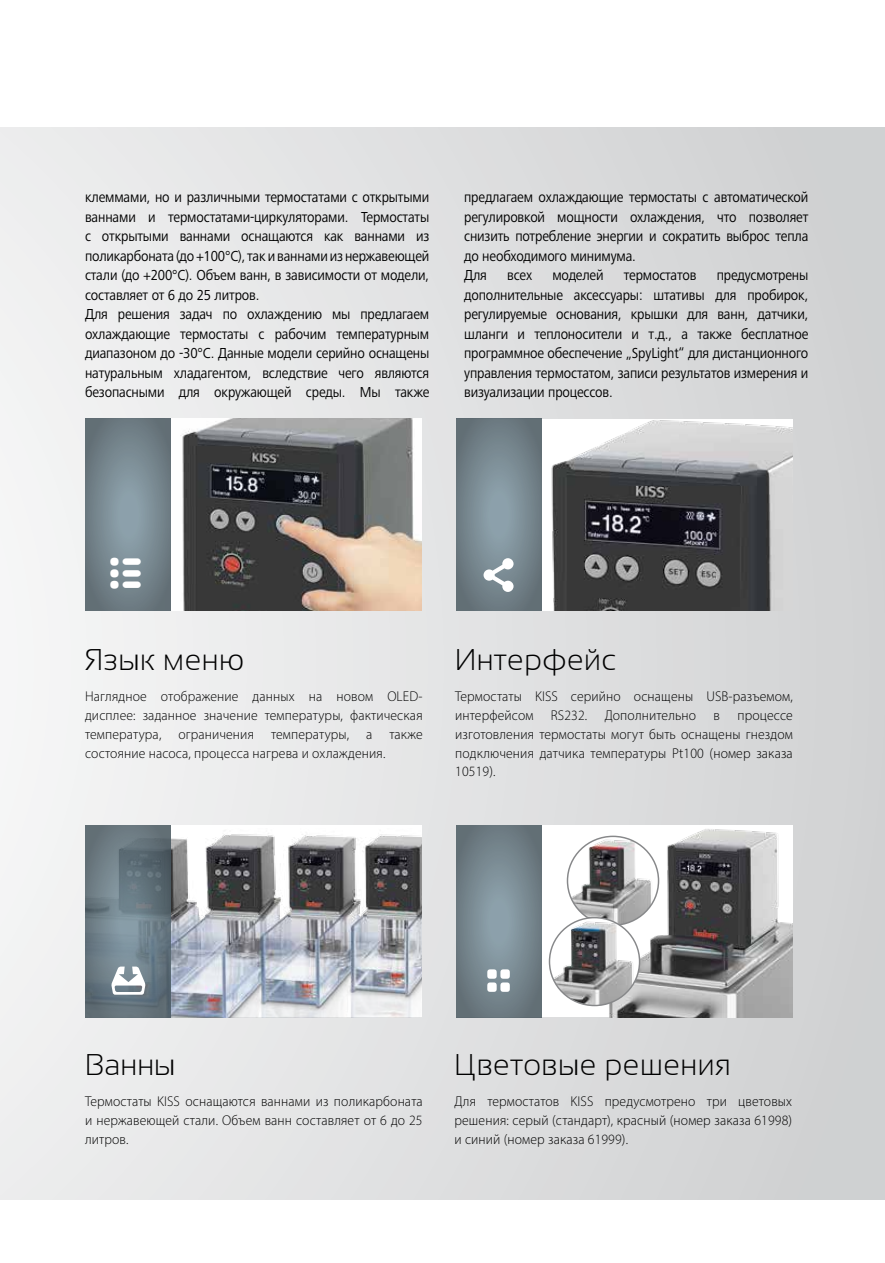
<style>
.page{position:relative;width:885px;height:1263px;background:#fff}
.page>*{position:absolute;margin:0;border:0;box-sizing:border-box;transform-origin:0 0}
.t1{font:75px "Entypo";color:#fff}
.t2{font:300 30px "Sansation";letter-spacing:.02em;color:#000}
.t3{font:15px/19.5px "Frutiger Next LTW1 G";letter-spacing:-.01em;color:#000;scale:.9 1}
.t4{font:300 14.25px/18.8px "Myriad Pro";letter-spacing:.01em;color:#000;text-align:justify;scale:.96 1}
</style>
<div class="page">
<div style="left:0;top:128px;width:884px;height:1071px;background:linear-gradient(to right,#f2f3f3,#cfd0d1)"></div>
<div style="left:456px;top:826px;width:336px;height:191px;background:#fff"></div>
<img style="left:584px;top:829px;width:208px;height:188px">
<img style="left:568px;top:836px;width:90px;height:89px">
<img style="left:550px;top:918px;width:89px;height:87px">
<svg style="left:456px;top:826px;width:85px;height:191px;background:#75858d"></svg>
<img style="left:171px;top:826px;width:251px;height:191px">
<svg style="left:86px;top:826px;width:85px;height:191px;background:#687982"></svg>
<img style="left:541px;top:419px;width:251px;height:191px">
<svg style="left:456px;top:419px;width:85px;height:191px;background:#75858d"></svg>
<img style="left:171px;top:419px;width:251px;height:191px">
<svg style="left:86px;top:419px;width:85px;height:191px;background:#74848c"></svg>
<svg style="left:110px;top:557px;width:31px;height:32px"></svg>
<p class="t3" style="left:85px;top:188px;width:384px">клеммами, но и различными термостатами с открытыми ваннами и термостатами-циркуляторами. Термостаты с открытыми ваннами оснащаются как ваннами из поликарбоната (до +100°C), так и ваннами из нержавеющей стали (до +200°C). Объем ванн, в зависимости от модели, составляет от 6 до 25 литров.<br>Для решения задач по охлаждению мы предлагаем охлаждающие термостаты с рабочим температурным диапазоном до -30°C. Данные модели серийно оснащены натуральным хладагентом, вследствие чего являются безопасными для окружающей среды. Мы также</p>
<p class="t3" style="left:464px;top:188px;width:384px">предлагаем охлаждающие термостаты с автоматической регулировкой мощности охлаждения, что позволяет снизить потребление энергии и сократить выброс тепла до необходимого минимума.<br>Для</p>
<p class="t3" style="left:507px;top:266px;width:29px">всех</p>
<p class="t3" style="left:552px;top:266px;width:58px">моделей</p>
<p class="t3" style="left:623px;top:266px;width:82px">термостатов</p>
<p class="t3" style="left:464px;top:266px;width:384px;text-align:justify;text-indent:252px">предусмотрены дополнительные аксессуары: штативы для пробирок, регулируемые основания, крышки для ванн, датчики, шланги и теплоносители и т.д., а также бесплатное программное обеспечение „SpyLight“ для дистанционного управления термостатом, записи результатов измерения и визуализации процессов.</p>
<h2 class="t2" style="left:85px;top:643px;width:160px">Язык меню</h2>
<p class="t4" style="left:85px;top:687px;width:353px">Наглядное отображение данных на новом OLED&shy;дисплее: заданное значение температуры, фактическая температура, ограничения температуры, а также состояние насоса, процесса нагрева и охлаждения.</p>
<h1 class="t1" style="left:479px;top:524px;width:39px">5</h1>
<h2 class="t2" style="left:455px;top:643px;width:162px">Интерфейс</h2>
<p class="t4" style="left:455px;top:687px;width:353px">Термостаты KISS серийно оснащены USB-разъемом, интерфейсом RS232. Дополнительно в процессе изготовления термостаты могут быть оснащены гнездом подключения датчика температуры Pt100 (номер заказа 10519).</p>
<h1 class="t1" style="left:108px;top:929px;width:43px">x</h1>
<h1 class="t1" style="left:483px;top:929px;width:31px">k</h1>
<h2 class="t2" style="left:85px;top:1048px;width:92px">Ванны</h2>
<p class="t4" style="left:85px;top:1092px;width:353px">Термостаты KISS оснащаются ваннами из поликарбоната и нержавеющей стали. Объем ванн составляет от 6 до 25 литров.</p>
<h2 class="t2" style="left:454px;top:1048px;width:278px">Цветовые решения</h2>
<p class="t4" style="left:454px;top:1092px;width:353px">Для термостатов KISS предусмотрено три цветовых решения: серый (стандарт), красный (номер заказа 61998) и синий (номер заказа 61999).</p>
</div>
